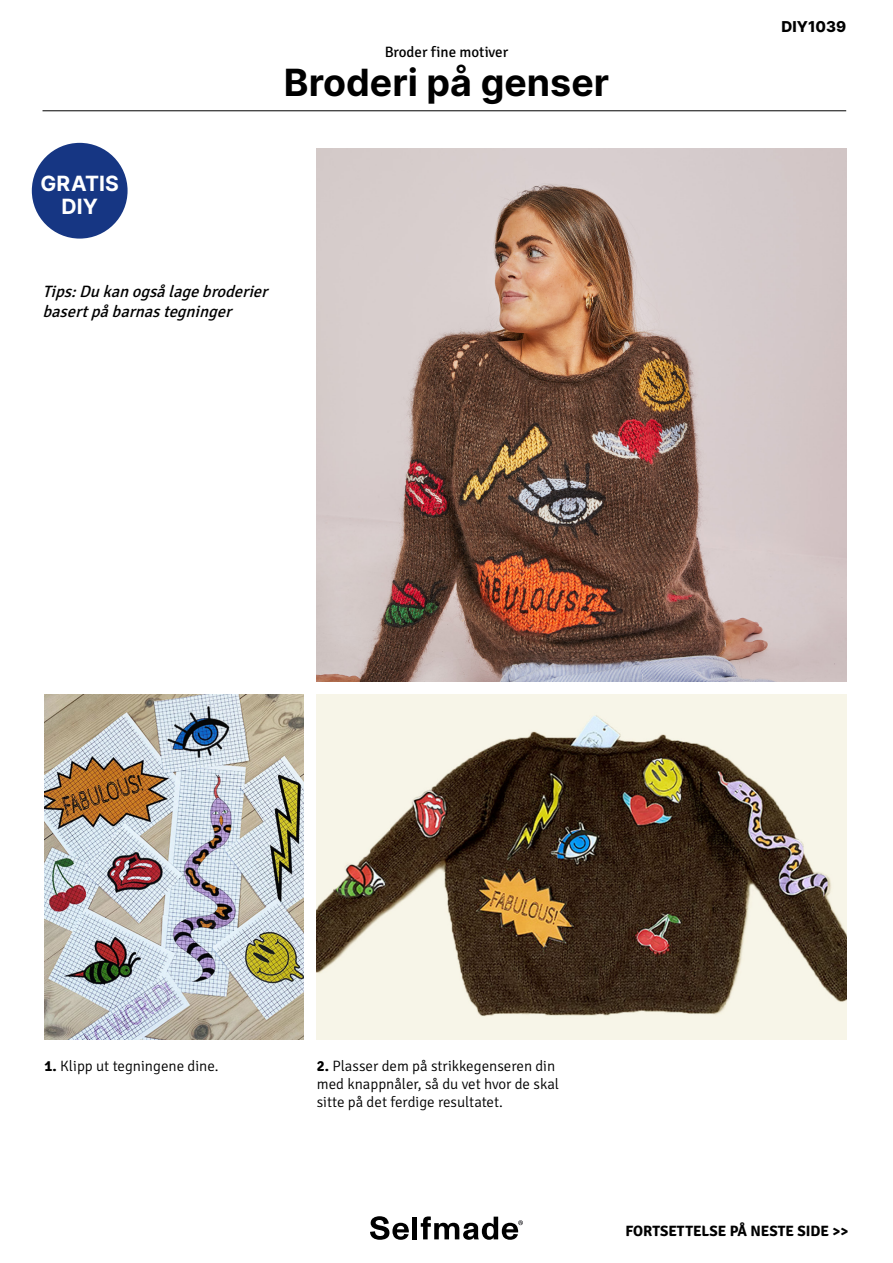
<style>
.page{position:relative;width:893px;height:1263px;background:#fff}
.page>*{position:absolute;margin:0;border:0;box-sizing:border-box;transform-origin:0 0}
.t1{font:700 37.5px "Inter";color:#000}
.t2{font:700 21px/22.5px "Inter";letter-spacing:.01em;color:#fff;text-align:center}
.t3{font:italic 16.5px/19.8px "Signika";color:#000}
.t4{font:300 15px/18px "Signika";color:#000}
.t5{font:700 15px "Signika";color:#000}
.t6{font:15px "Signika";color:#000}
.t7{font:800 15px "Inter";color:#000}
.s1{font-weight:700}
</style>
<div class="page">
<svg style="left:370px;top:1216px;width:39px;height:24px"></svg>
<hr style="left:413px;top:1216px;width:4px;height:23px;background:#000">
<svg style="left:421px;top:1216px;width:102px;height:24px"></svg>
<hr style="left:43px;top:111px;width:803px;height:1px;background:#000">
<div style="left:32px;top:143px;width:96px;height:96px;background:#163683;border-radius:50%"></div>
<img style="left:317px;top:149px;width:529px;height:533px">
<img style="left:45px;top:694px;width:258px;height:345px">
<img style="left:317px;top:694px;width:529px;height:345px">
<p class="t6" style="left:385px;top:43px;width:125px">Broder fine motiver</p>
<h1 class="t1" style="left:284px;top:55px;width:327px">Broderi på genser</h1>
<h2 class="t2" style="left:40px;top:172px;width:80px">GRATIS<br>DIY</h2>
<p class="t3" style="left:43px;top:282px;width:231px">Tips:Dukanogsålagebroderier basertpåbarnastegninger</p>
<p class="t7" style="left:782px;top:15px;width:66px">DIY1039</p>
<p class="t4" style="left:45px;top:1057px;width:176px"><span class="s1">1.</span> Klipp ut tegningene dine.</p>
<p class="t4" style="left:317px;top:1057px;width:244px"><span class="s1">2.</span> Plasser dem på strikkegenseren din med knappnåler, så du vet hvor de skal sitte på det ferdige resultatet.</p>
<p class="t5" style="left:625px;top:1222px;width:224px">FORTSETTELSE PÅ NESTE SIDE &gt;&gt;</p>
</div>
